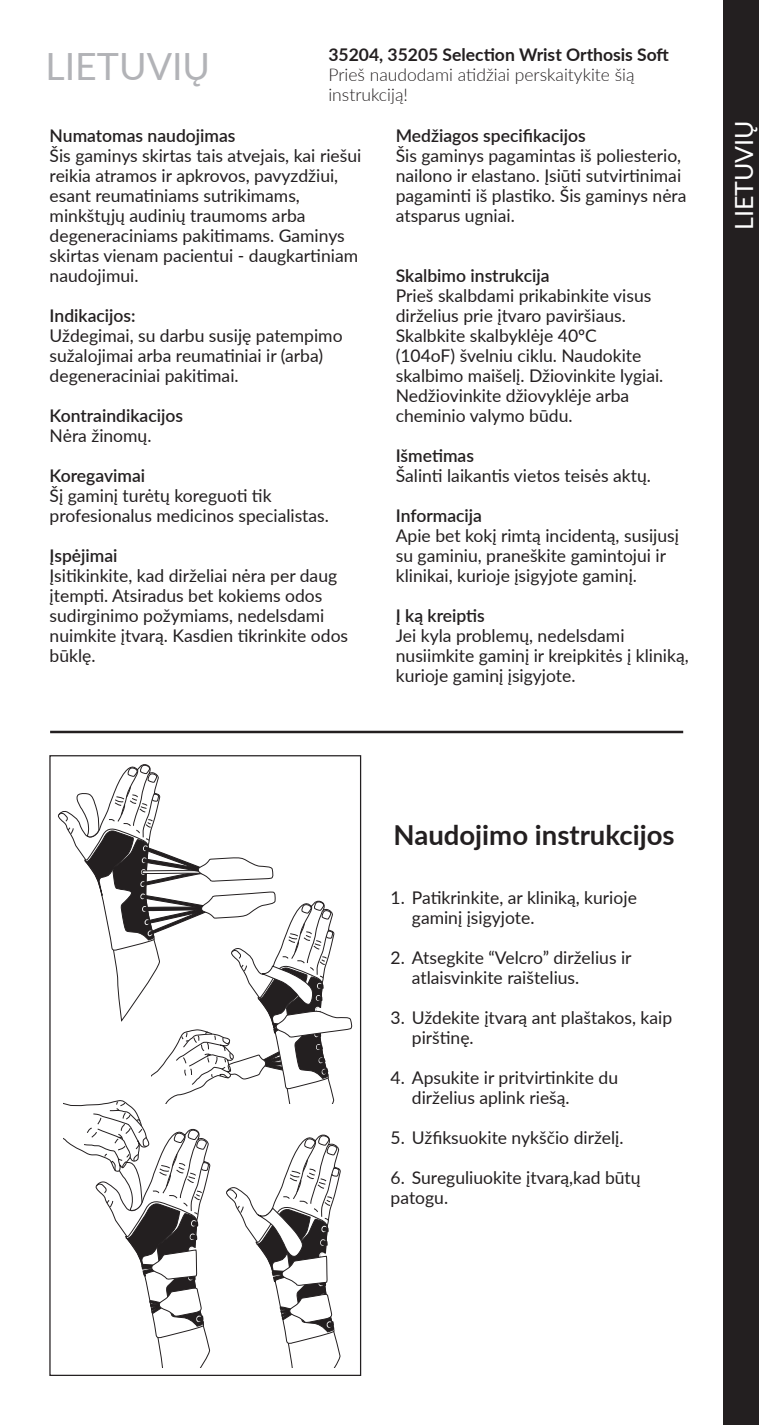
<style>
.page{position:relative;width:759px;height:1425px;background:#fff}
.page>*{position:absolute;margin:0;border:0;box-sizing:border-box;transform-origin:0 0}
.t1{font:37.5px "Lato";color:#b2b3b7}
.t2{font:700 27.5px "Lato";color:#231f20}
.t3{font:25px "Lato";color:#fff}
.t4{font:17.5px/20px "Lato";color:#231f20}
.t5{font:600 17.5px "Lato";color:#231f20}
.t6{font:300 17.5px/20px "Lato";color:#231f20}
.t7{font:700 17.5px "Lato";color:#231f20}
</style>
<div class="page">
<hr style="left:50px;top:730px;width:633px;height:3px;background:#231f20">
<svg style="left:58px;top:756px;width:295px;height:611px"></svg>
<div style="left:723px;top:0;width:35px;height:1424px;background:#231f20"></div>
<p class="t1" style="left:45px;top:40px;width:166px">LIETUVIŲ</p>
<p class="t7" style="left:328px;top:42px;width:342px">35204, 35205 Selection Wrist Orthosis Soft</p>
<p class="t6" style="left:328px;top:64px;width:307px">Prieš naudodami atidžiai perskaitykite šią instrukciją!</p>
<p class="t5" style="left:50px;top:122px;width:187px">Numatomas naudojimas</p>
<p class="t4" style="left:50px;top:144px;width:313px">Šis gaminys skirtas tais atvejais, kai riešui reikia atramos ir apkrovos, pavyzdžiui, esant reumatiniams sutrikimams, minkštųjų audinių traumoms arba degeneraciniams pakitimams. Gaminys skirtas vienam pacientui - daugkartiniam naudojimui.</p>
<p class="t5" style="left:50px;top:302px;width:87px">Indikacijos:</p>
<p class="t4" style="left:50px;top:324px;width:294px">Uždegimai, su darbu susiję patempimo sužalojimai arba reumatiniai ir (arba) degeneraciniai pakitimai.</p>
<p class="t5" style="left:50px;top:402px;width:135px">Kontraindikacijos</p>
<p class="t4" style="left:50px;top:424px;width:103px">Nėra žinomų.</p>
<p class="t5" style="left:50px;top:462px;width:97px">Koregavimai</p>
<p class="t4" style="left:50px;top:484px;width:281px">Šį gaminį turėtų koreguoti tik profesionalus medicinos specialistas.</p>
<p class="t5" style="left:50px;top:542px;width:69px">Įspėjimai</p>
<p class="t4" style="left:50px;top:564px;width:300px">Įsitikinkite, kad dirželiai nėra per daug įtempti. Atsiradus bet kokiems odos sudirginimo požymiams, nedelsdami nuimkite įtvarą. Kasdien tikrinkite odos būklę.</p>
<p class="t5" style="left:395px;top:122px;width:191px">Medžiagos specifikacijos</p>
<p class="t4" style="left:395px;top:144px;width:292px">Šis gaminys pagamintas iš poliesterio, nailono ir elastano. Įsiūti sutvirtinimai pagaminti iš plastiko. Šis gaminys nėra atsparus ugniai.</p>
<p class="t5" style="left:395px;top:262px;width:155px">Skalbimo instrukcija</p>
<p class="t4" style="left:395px;top:284px;width:269px">Prieš skalbdami prikabinkite visus dirželius prie įtvaro paviršiaus.<br>Skalbkite skalbyklėje 40ºC<br>(104oF) švelniu ciklu. Naudokite skalbimo maišelį. Džiovinkite lygiai.<br>Nedžiovinkite džiovyklėje arba cheminio valymo būdu.</p>
<p class="t5" style="left:395px;top:442px;width:80px">Išmetimas</p>
<p class="t4" style="left:395px;top:464px;width:256px">Šalinti laikantis vietos teisės aktų.</p>
<p class="t5" style="left:395px;top:502px;width:88px">Informacija</p>
<p class="t4" style="left:395px;top:524px;width:284px">Apie bet kokį rimtą incidentą, susijusį su gaminiu, praneškite gamintojui ir klinikai, kurioje įsigyjote gaminį.</p>
<p class="t5" style="left:395px;top:602px;width:91px">Į ką kreiptis</p>
<p class="t4" style="left:395px;top:624px;width:294px">Jei kyla problemų, nedelsdami nusiimkite gaminį ir kreipkitės į kliniką, kurioje gaminį įsigyjote.</p>
<p class="t3" style="left:725px;top:230px;width:111px;rotate:-90deg">LIETUVIŲ</p>
<p class="t2" style="left:393px;top:814px;width:282px">Naudojimo instrukcijos</p>
<p class="t4" style="left:411px;top:886px;width:226px;text-indent:-21px">1. Patikrinkite, ar kliniką, kurioje gaminį įsigyjote.</p>
<p class="t4" style="left:411px;top:946px;width:221px;text-indent:-21px">2. Atsegkite “Velcro” dirželius ir atlaisvinkite raištelius.</p>
<p class="t4" style="left:411px;top:1006px;width:262px;text-indent:-21px">3. Uždekite įtvarą ant plaštakos, kaip pirštinę.</p>
<p class="t4" style="left:411px;top:1066px;width:208px;text-indent:-21px">4. Apsukite ir pritvirtinkite du dirželius aplink riešą.</p>
<p class="t4" style="left:390px;top:1126px;width:234px">5. Užfiksuokite nykščio dirželį.</p>
<p class="t4" style="left:390px;top:1166px;width:251px">6. Sureguliuokite įtvarą,kad būtų patogu.</p>
</div>
